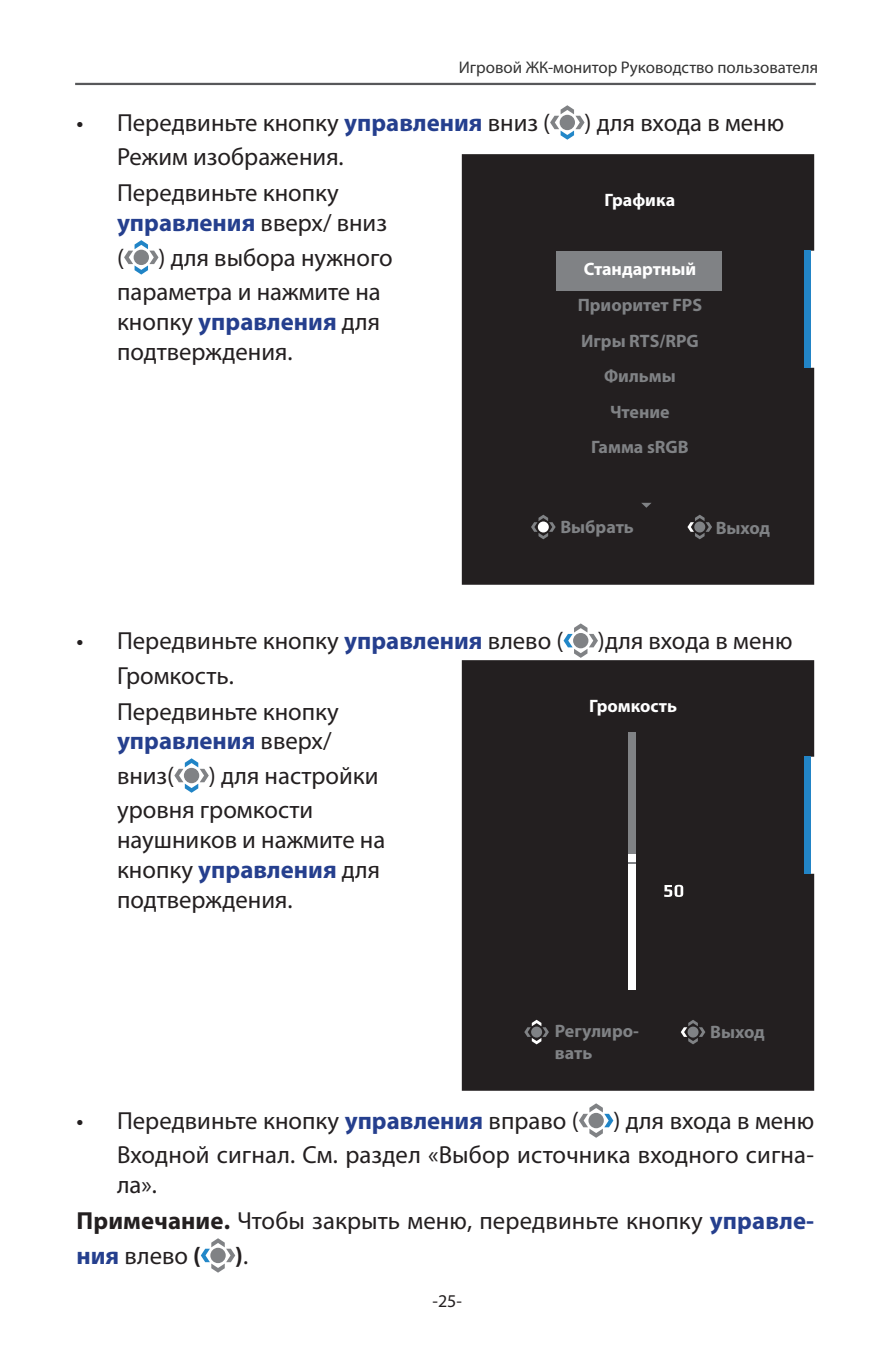
<style>
.page{position:relative;width:893px;height:1346px;background:#fff}
.page>*{position:absolute;margin:0;border:0;box-sizing:border-box;transform-origin:0 0}
.t1{font:24.75px/29.7px "Myriad Pro";color:#231f20}
.t2{font:700 24.75px "Myriad Pro";color:#231f20}
.t3{font:700 18px/21.6px "Myriad Pro";color:#808285}
.t4{font:700 18px "Myriad Pro";color:#fff}
.t5{font:18px "Myriad Pro";color:#231f20}
.t6{font:16.88px "Myriad Pro";color:#333}
.s1{font-weight:700;color:#253f8e}
.s2{font-weight:700}
.s3{font-weight:400}
</style>
<div class="page">
<hr style="left:75px;top:83px;width:741px;height:2px;background:#57585a">
<svg style="left:550px;top:105px;width:34px;height:35px"></svg>
<svg style="left:124px;top:240px;width:35px;height:35px"></svg>
<svg style="left:563px;top:623px;width:35px;height:35px"></svg>
<svg style="left:174px;top:758px;width:35px;height:35px"></svg>
<svg style="left:579px;top:1103px;width:34px;height:35px"></svg>
<svg style="left:201px;top:1238px;width:34px;height:34px"></svg>
<div style="left:462px;top:660px;width:352px;height:431px;background:#231f20"></div>
<div style="left:629px;top:732px;width:7px;height:257px;background:#808285"></div>
<div style="left:804px;top:757px;width:7px;height:117px;background:#2284c6"></div>
<div style="left:462px;top:154px;width:352px;height:431px;background:#231f20"></div>
<div style="left:804px;top:251px;width:7px;height:117px;background:#2284c6"></div>
<svg style="left:531px;top:515px;width:25px;height:24px"></svg>
<svg style="left:687px;top:515px;width:25px;height:24px"></svg>
<div style="left:556px;top:251px;width:166px;height:39px;background:#808285"></div>
<svg style="left:524px;top:1020px;width:25px;height:24px"></svg>
<svg style="left:681px;top:1020px;width:24px;height:24px"></svg>
<div style="left:629px;top:864px;width:7px;height:125px;background:#fff"></div>
<div style="left:629px;top:854px;width:7px;height:8px;background:#fff"></div>
<svg style="left:641px;top:503px;width:11px;height:5px"></svg>
<svg style="left:664px;top:885px;width:19px;height:12px"></svg>
<p class="t6" style="left:459px;top:57px;width:361px">Игровой ЖК-монитор Руководство пользователя</p>
<p class="t1" style="left:77px;top:107px;width:475px">• Передвиньте кнопку <span class="s1">управления</span> вниз (</p>
<p class="t1" style="left:584px;top:107px;width:201px">) для входа в меню</p>
<p class="t1" style="left:117px;top:142px;width:228px">Режим изображения.</p>
<p class="t1" style="left:117px;top:178px;width:271px">Передвиньте кнопку <span class="s1">управления</span> вверх/ вниз</p>
<p class="t1" style="left:117px;top:242px;width:9px">(</p>
<p class="t4" style="left:605px;top:189px;width:72px">Графика</p>
<p class="t1" style="left:117px;top:240px;width:277px;line-height:34.6px;text-indent:41px">) для выбора нужного параметра и нажмите на</p>
<p class="t1" style="left:117px;top:306px;width:265px">кнопку <span class="s1">управления</span> для подтверждения.</p>
<p class="t4" style="left:584px;top:257px;width:114px">Стандартный</p>
<p class="t3" style="left:578px;top:293px;width:126px">Приоритет FPS</p>
<p class="t3" style="left:581px;top:330px;width:119px">Игры RTS/RPG</p>
<p class="t3" style="left:604px;top:365px;width:73px">Фильмы</p>
<p class="t3" style="left:610px;top:400px;width:61px">Чтение</p>
<p class="t3" style="left:591px;top:435px;width:99px">Гамма sRGB</p>
<p class="t3" style="left:560px;top:516px;width:75px">Выбрать</p>
<p class="t3" style="left:716px;top:516px;width:56px">Выход</p>
<p class="t1" style="left:77px;top:625px;width:488px">• Передвиньте кнопку <span class="s1">управления</span> влево (</p>
<p class="t1" style="left:598px;top:625px;width:196px">)для входа в меню</p>
<p class="t1" style="left:117px;top:660px;width:118px">Громкость.</p>
<p class="t1" style="left:117px;top:696px;width:223px">Передвиньте кнопку <span class="s1">управления</span> вверх/</p>
<p class="t1" style="left:117px;top:760px;width:59px">вниз(</p>
<p class="t4" style="left:589px;top:694px;width:89px">Громкость</p>
<p class="t1" style="left:117px;top:758px;width:263px;line-height:34.6px;text-indent:92px">) для настройки уровня громкости</p>
<p class="t1" style="left:117px;top:824px;width:270px">наушников и нажмите на кнопку <span class="s1">управления</span> для подтверждения.</p>
<p class="t3" style="left:555px;top:1020px;width:86px">Регулиро&shy;вать</p>
<p class="t3" style="left:710px;top:1020px;width:56px">Выход</p>
<p class="t1" style="left:77px;top:1105px;width:504px">• Передвиньте кнопку <span class="s1">управления</span> вправо (</p>
<p class="t1" style="left:117px;top:1103px;width:699px;line-height:34.6px;text-align:right">) для входа в меню<br>Входной сигнал. См. раздел «Выбор источника входного сигна-</p>
<p class="t1" style="left:117px;top:1169px;width:41px">ла».</p>
<p class="t1" style="left:77px;top:1203px;width:739px;line-height:34.6px"><span class="s2">Примечание.</span> Чтобы закрыть меню, передвиньте кнопку <span class="s1">управле&shy;ния</span> влево <span class="s2">(</span></p>
<p class="t2" style="left:235px;top:1239px;width:14px">)<span class="s3">.</span></p>
<p class="t5" style="left:432px;top:1289px;width:31px">-25-</p>
</div>
